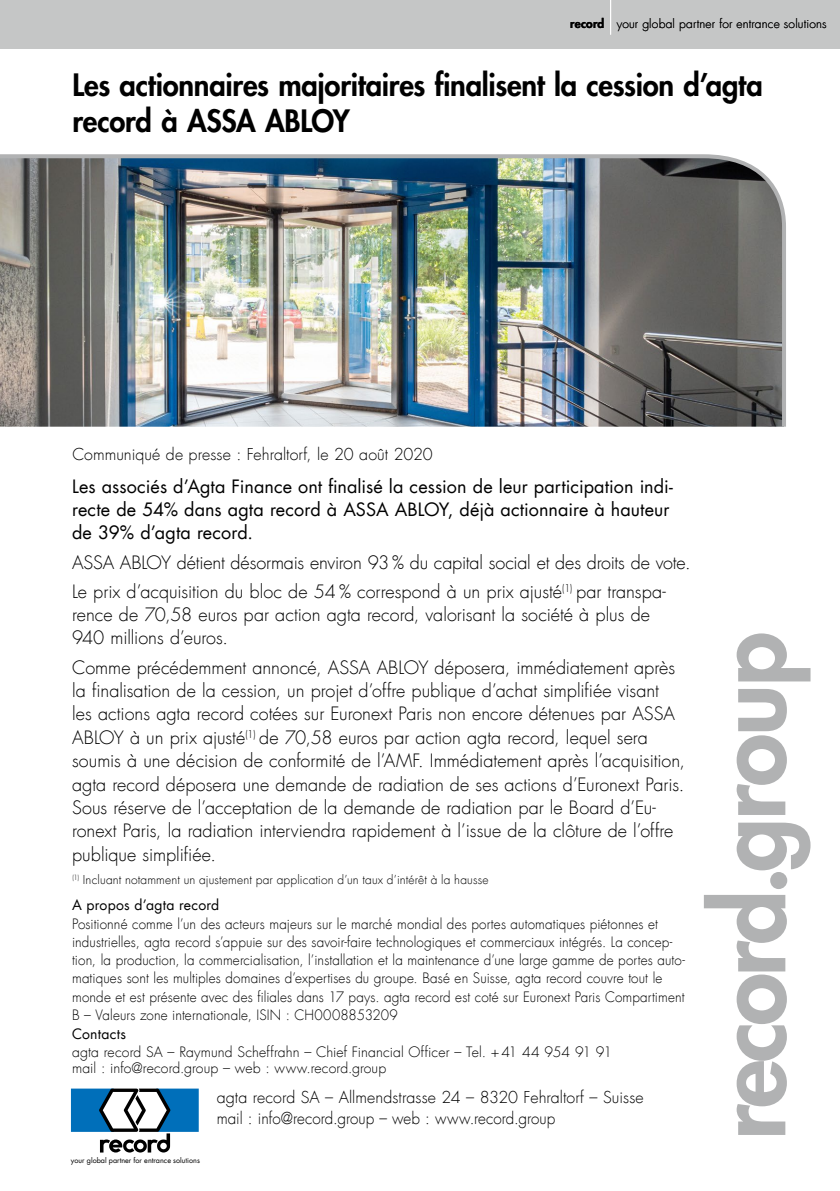
<style>
.page{position:relative;width:840px;height:1191px;background:#fff}
.page>*{position:absolute;margin:0;border:0;box-sizing:border-box;transform-origin:0 0}
.t1{font:800 96px "Futura Std";letter-spacing:-.025em;color:#b1b2b3}
.t2{font:800 30px/36px "Futura Std";letter-spacing:-.01em;color:#000}
.t3{font:300 18px/23.4px "Futura Com";color:#000}
.t4{font:18px/23.4px "Futura Com";letter-spacing:.005em;color:#000}
.t5{font:300 16px/20.8px "Futura Com";letter-spacing:.005em;color:#000}
.t6{font:300 14px/18.2px "Futura Com";letter-spacing:.01em;color:#000;scale:.96 1}
.t7{font:300 14px/16px "Futura Com";letter-spacing:.01em;color:#000}
.t8{font:14px "Futura Com";letter-spacing:.015em;color:#000}
.t9{font:300 12px "Futura Com";letter-spacing:.015em;color:#000}
.t10{font:7.2px "Futura Com";color:#000}
.s1{font-family:"Futura Std";font-weight:800}
</style>
<div class="page">
<img style="left:0;top:154px;width:786px;height:273px">
<svg style="left:71px;top:1088px;width:128px;height:64px"></svg>
<div style="left:0;top:0;width:839px;height:48px;background:#c5c6c6"></div>
<hr style="left:609px;top:0;width:1px;height:35px;background:#fff">
<p class="t9" style="left:570px;top:16px;width:258px"><span class="s1">record</span> your global partner for entrance solutions</p>
<h2 class="t2" style="left:72px;top:67px;width:691px">Les actionnaires majoritaires finalisent la cession d’agta record à ASSA ABLOY</h2>
<p class="t5" style="left:72px;top:444px;width:362px">Communiqué de presse : Fehraltorf, le 20 août 2020</p>
<p class="t4" style="left:72px;top:474px;width:602px">Les associés d’Agta Finance ont finalisé la cession de leur participation indi&shy;recte de 54% dans agta record à ASSA ABLOY, déjà actionnaire à hauteur de 39% d’agta record.</p>
<p class="t3" style="left:72px;top:547px;width:619px;line-height:29px">ASSA ABLOY détient désormais environ 93 % du capital social et des droits de vote.<br>Le prix d’acquisition du bloc de 54 % correspond à un prix ajusté<sup>(1)</sup> par transpa-</p>
<p class="t3" style="left:72px;top:603px;width:579px">rence de 70,58 euros par action agta record, valorisant la société à plus de<br>940 millions d’euros.</p>
<p class="t3" style="left:72px;top:655px;width:614px">Comme précédemment annoncé, ASSA ABLOY déposera, immédiatement après la finalisation de la cession, un projet d’offre publique d’achat simplifiée visant<br>les actions agta record cotées sur Euronext Paris non encore détenues par ASSA ABLOY à un prix ajusté<sup>(1)</sup> de 70,58 euros par action agta record, lequel sera soumis à une décision de conformité de l’AMF. Immédiatement après l’acquisition, agta record déposera une demande de radiation de ses actions d’Euronext Paris.<br>Sous réserve de l’acceptation de la demande de radiation par le Board d’Eu&shy;ronext Paris, la radiation interviendra rapidement à l’issue de la clôture de l’offre publique simplifiée.</p>
<p class="t9" style="left:72px;top:872px;width:417px"><sup>(1)</sup> Incluant notamment un ajustement par application d’un taux d’intérêt à la hausse</p>
<p class="t8" style="left:72px;top:895px;width:149px">A propos d’agta record</p>
<p class="t6" style="left:72px;top:914px;width:639px">Positionné comme l’un des acteurs majeurs sur le marché mondial des portes automatiques piétonnes et industrielles, agta record s’appuie sur des savoir-faire technologiques et commerciaux intégrés. La concep&shy;tion, la production, la commercialisation, l’installation et la maintenance d’une large gamme de portes auto&shy;matiques sont les multiples domaines d’expertises du groupe. Basé en Suisse, agta record couvre tout le monde et est présente avec des filiales dans 17 pays. agta record est coté sur Euronext Paris Compartiment B – Valeurs zone internationale, ISIN : CH0008853209</p>
<p class="t8" style="left:72px;top:1023px;width:55px">Contacts</p>
<p class="t7" style="left:72px;top:1043px;width:541px">agta record SA – Raymund Scheffrahn – Chief Financial Officer – Tel. +41 44 954 91 91 mail : info@record.group – web : www.record.group</p>
<p class="t10" style="left:71px;top:1155px;width:130px">your global partner for entrance solutions</p>
<p class="t5" style="left:216px;top:1087px;width:428px">agta record SA – Allmendstrasse 24 – 8320 Fehraltorf – Suisse mail : info@record.group – web : www.record.group</p>
<h1 class="t1" style="left:688px;top:1139px;width:509px;rotate:-90deg">record.group</h1>
</div>
